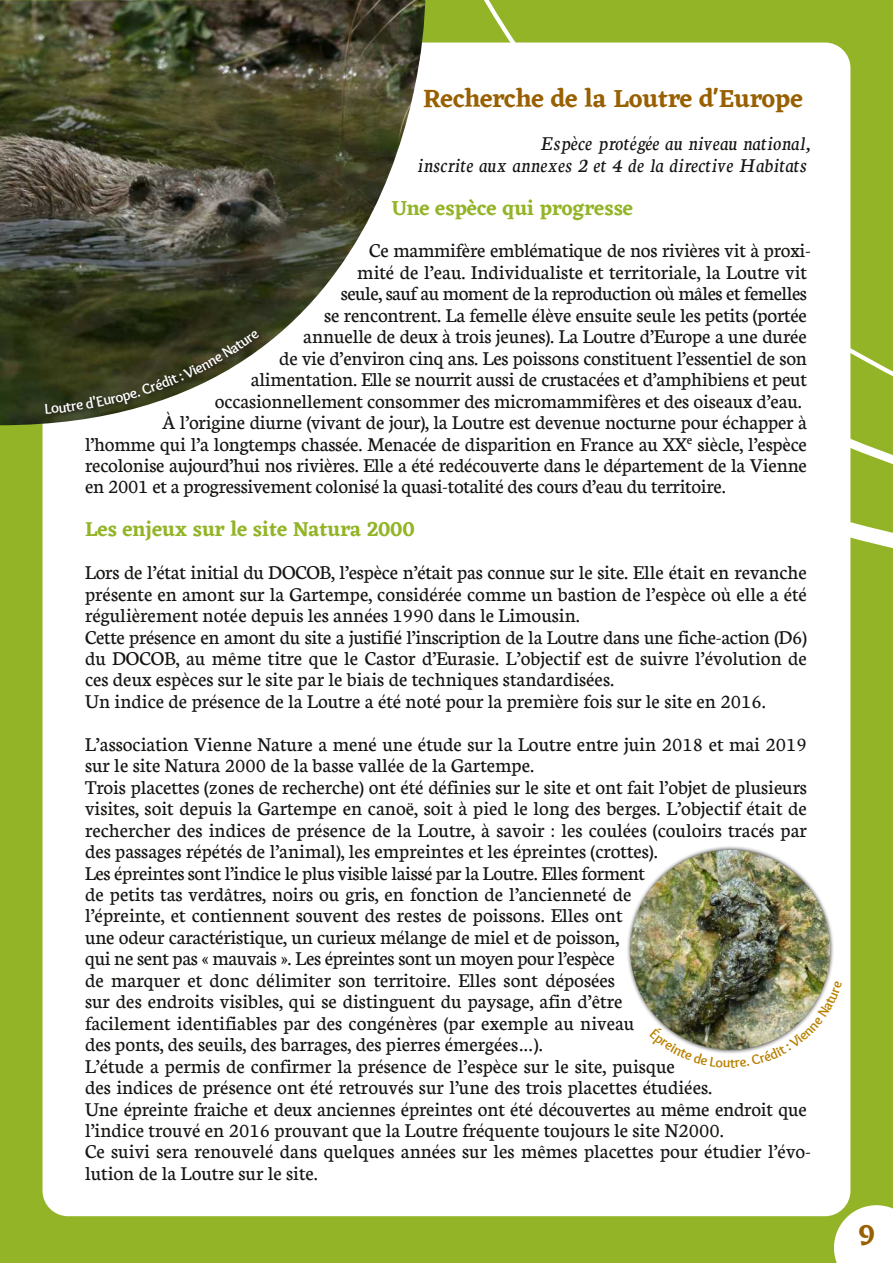
<style>
.page{position:relative;width:893px;height:1263px;background:#93b426}
.page>*{position:absolute;margin:0;border:0;box-sizing:border-box;transform-origin:0 0}
.t1{font:600 30px "Eczar";color:#986000}
.t2{font:600 25.8px "Eczar";letter-spacing:-.005em;color:#986000}
.t3{font:21px/21.5px "Neuton";color:#171513}
.t4{font:italic 21px/21.5px "Neuton";color:#171513;text-align:right}
.t5{font:21px "Neuton";letter-spacing:-.025em;color:#171513}
.t6{font:600 21px "Eczar";letter-spacing:-.005em;color:#93b426}
</style>
<div class="page">
<div style="left:43px;top:43px;width:807px;height:1173px;background:#fff;border-radius:26px"></div>
<svg style="left:435px;top:0;width:458px;height:576px"></svg>
<svg style="left:834px;top:1205px;width:59px;height:58px;background:#f3f7e7"></svg>
<img style="left:0;top:0;width:435px;height:422px">
<img style="left:627px;top:846px;width:207px;height:167px">
<img style="left:630px;top:850px;width:200px;height:200px;border-radius:50%">
<img style="left:649px;top:981px;width:185px;height:73px">
<svg style="left:45px;top:330px;width:215px;height:84px"></svg>
<p class="t2" style="left:423px;top:83px;width:381px">Recherche de la Loutre d'Europe</p>
<p class="t4" style="left:418px;top:131px;width:394px">Espèce protégée au niveau national,<br>inscrite aux annexes 2 et 4 de la directive Habitats</p>
<p class="t6" style="left:392px;top:195px;width:243px">Une espèce qui progresse</p>
<p class="t3" style="left:369px;top:239px;width:443px">Ce mammifère emblématique de nos rivières vit à proxi-</p>
<p class="t3" style="left:357px;top:260px;width:451px">mité de l’eau. Individualiste et territoriale, la Loutre vit</p>
<p class="t5" style="left:341px;top:281px;width:468px">seule, sauf au moment de la reproduction où mâles et femelles</p>
<p class="t3" style="left:324px;top:303px;width:484px">se rencontrent. La femelle élève ensuite seule les petits (portée</p>
<p class="t3" style="left:303px;top:325px;width:505px">annuelle de deux à trois jeunes). La Loutre d’Europe a une durée</p>
<p class="t3" style="left:279px;top:346px;width:529px">de vie d’environ cinq ans. Les poissons constituent l’essentiel de son</p>
<p class="t3" style="left:251px;top:368px;width:558px">alimentation. Elle se nourrit aussi de crustacées et d’amphibiens et peut</p>
<p class="t3" style="left:215px;top:389px;width:589px">occasionnellement consommer des micromammifères et des oiseaux d’eau.</p>
<p class="t3" style="left:162px;top:411px;width:646px">À l’origine diurne (vivant de jour), la Loutre est devenue nocturne pour échapper à</p>
<p class="t3" style="left:85px;top:432px;width:723px">l’homme qui l’a longtemps chassée. Menacée de disparition en France au XX<sup>e</sup> siècle, l’espèce</p>
<p class="t3" style="left:85px;top:453px;width:723px">recolonise aujourd’hui nos rivières. Elle a été redécouverte dans le département de la Vienne</p>
<p class="t3" style="left:85px;top:475px;width:642px">en 2001 et a progressivement colonisé la quasi-totalité des cours d’eau du territoire.</p>
<p class="t6" style="left:85px;top:517px;width:331px">Les enjeux sur le site Natura 2000</p>
<p class="t3" style="left:85px;top:561px;width:723px">Lors de l’état initial du DOCOB, l’espèce n’était pas connue sur le site. Elle était en revanche présente en amont sur la Gartempe, considérée comme un bastion de l’espèce où elle a été régulièrement notée depuis les années 1990 dans le Limousin.<br>Cette présence en amont du site a justifié l’inscription de la Loutre dans une fiche-action (D6) du DOCOB, au même titre que le Castor d’Eurasie. L’objectif est de suivre l’évolution de ces deux espèces sur le site par le biais de techniques standardisées.<br>Un indice de présence de la Loutre a été noté pour la première fois sur le site en 2016.</p>
<p class="t3" style="left:85px;top:732px;width:727px">L’association Vienne Nature a mené une étude sur la Loutre entre juin 2018 et mai 2019 sur le site Natura 2000 de la basse vallée de la Gartempe.<br>Trois placettes (zones de recherche) ont été définies sur le site et ont fait l’objet de plusieurs visites, soit depuis la Gartempe en canoë, soit à pied le long des berges. L’objectif était de rechercher des indices de présence de la Loutre, à savoir : les coulées (couloirs tracés par des passages répétés de l’animal), les empreintes et les épreintes (crottes).<br>Les épreintes sont l’indice le plus visible laissé par la Loutre. Elles forment<br>de petits tas verdâtres, noirs ou gris, en fonction de l’ancienneté de<br>l’épreinte, et contiennent souvent des restes de poissons. Elles ont<br>une odeur caractéristique, un curieux mélange de miel et de poisson,<br>qui ne sent pas « mauvais ». Les épreintes sont un moyen pour l’espèce<br>de marquer et donc délimiter son territoire. Elles sont déposées<br>sur des endroits visibles, qui se distinguent du paysage, afin d’être<br>facilement identifiables par des congénères (par exemple au niveau<br>des ponts, des seuils, des barrages, des pierres émergées…).<br>L’étude a permis de confirmer la présence de l’espèce sur le site, puisque<br>des indices de présence ont été retrouvés sur l’une des trois placettes étudiées.<br>Une épreinte fraiche et deux anciennes épreintes ont été découvertes au même endroit que l’indice trouvé en 2016 prouvant que la Loutre fréquente toujours le site N2000.<br>Ce suivi sera renouvelé dans quelques années sur les mêmes placettes pour étudier l’évo&shy;lution de la Loutre sur le site.</p>
<h1 class="t1" style="left:858px;top:1217px;width:18px">9</h1>
</div>
